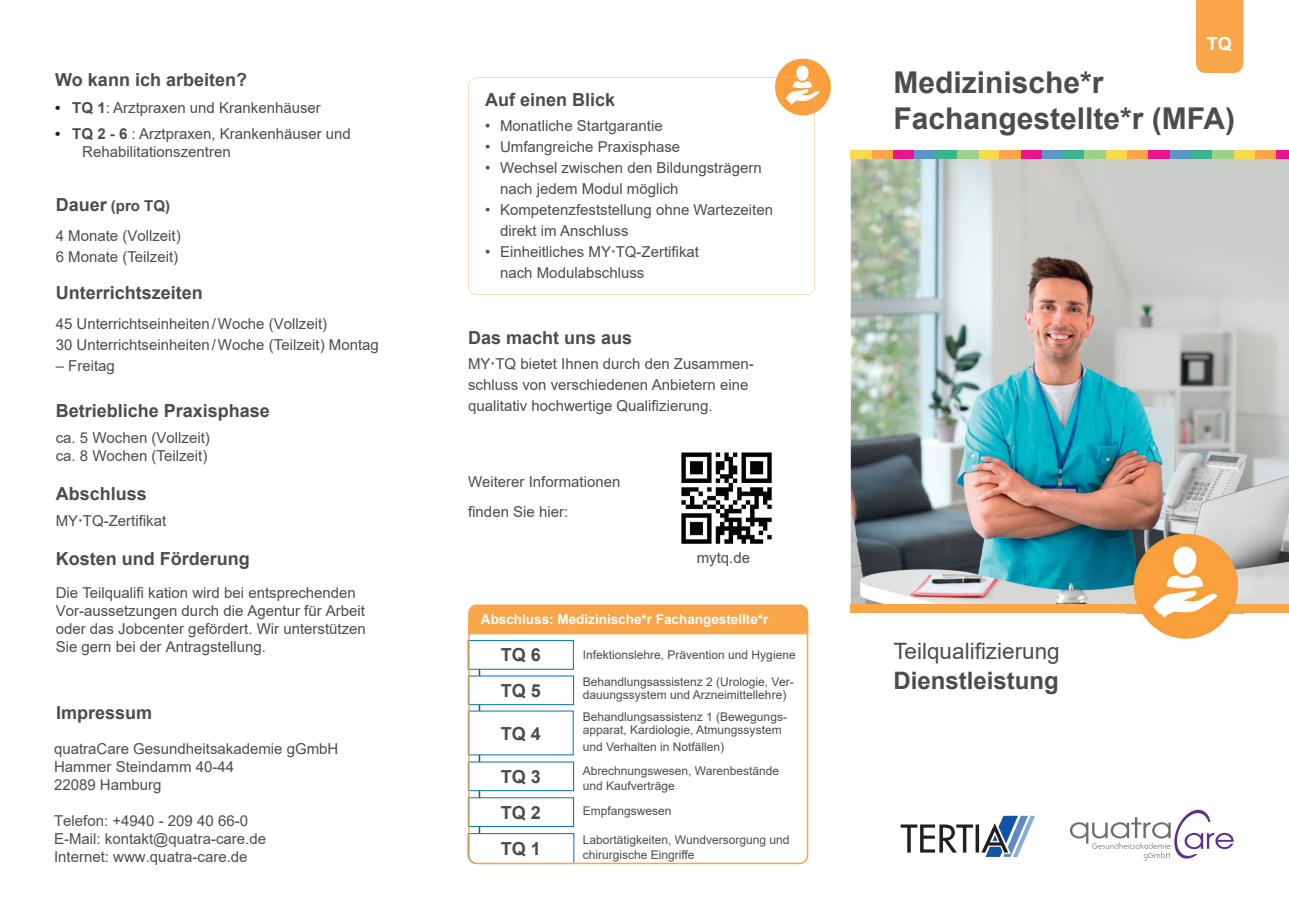
<style>
.page{position:relative;width:1289px;height:919px;background:#fff}
.page>*{position:absolute;margin:0;border:0;box-sizing:border-box;transform-origin:0 0}
.t1{font:700 30px/36px "Arial";color:#4b4c4d}
.t2{font:700 24px "Arial";color:#4b4c4d}
.t3{font:22.5px "Arial";color:#4b4c4d}
.t4{font:700 18px "Arial";color:#4b4c4d}
.t5{font:700 18px "Arial";color:#4d4d4f}
.t6{font:700 18px "Arial";color:#fff}
.t7{font:15px/21px "Arial";color:#4b4c4d}
.t8{font:15px/18px "Arial";color:#4d4d4f}
.t9{font:700 13.5px "Arial";color:#fff}
.t10{font:12px/13.5px "Arial";color:#4b4c4d}
.s1{font-weight:700;color:#231f20}
.s2{font-weight:700}
.s3{font-weight:700;font-size:18px}
</style>
<div class="page">
<img style="left:850px;top:159px;width:438px;height:445px">
<div style="left:1196px;top:0;width:47px;height:73px;background:#f9a64a"></div>
<div style="left:850px;top:604px;width:438px;height:9px;background:#f9a64a"></div>
<div style="left:850px;top:150px;width:22px;height:8px;background:#f6db50"></div>
<div style="left:978px;top:150px;width:21px;height:8px;background:#f6db50"></div>
<div style="left:1106px;top:150px;width:21px;height:8px;background:#f6db50"></div>
<div style="left:1233px;top:150px;width:21px;height:8px;background:#f6db50"></div>
<div style="left:872px;top:150px;width:21px;height:8px;background:#f9a64a"></div>
<div style="left:999px;top:150px;width:21px;height:8px;background:#f9a64a"></div>
<div style="left:1127px;top:150px;width:21px;height:8px;background:#f9a64a"></div>
<div style="left:1254px;top:150px;width:22px;height:8px;background:#f9a64a"></div>
<div style="left:893px;top:150px;width:21px;height:8px;background:#ea148b"></div>
<div style="left:1020px;top:150px;width:22px;height:8px;background:#ea148b"></div>
<div style="left:1148px;top:150px;width:21px;height:8px;background:#ea148b"></div>
<div style="left:1276px;top:150px;width:12px;height:8px;background:#ea148b"></div>
<div style="left:914px;top:150px;width:21px;height:8px;background:#5b96c6"></div>
<div style="left:1042px;top:150px;width:21px;height:8px;background:#5b96c6"></div>
<div style="left:1169px;top:150px;width:22px;height:8px;background:#5b96c6"></div>
<div style="left:935px;top:150px;width:22px;height:8px;background:#3db389"></div>
<div style="left:1063px;top:150px;width:21px;height:8px;background:#3db389"></div>
<div style="left:1191px;top:150px;width:21px;height:8px;background:#3db389"></div>
<div style="left:957px;top:150px;width:21px;height:8px;background:#9fd08a"></div>
<div style="left:1084px;top:150px;width:22px;height:8px;background:#9fd08a"></div>
<div style="left:1212px;top:150px;width:21px;height:8px;background:#9fd08a"></div>
<img style="left:1126px;top:527px;width:117px;height:112px">
<img style="left:681px;top:452px;width:91px;height:92px">
<svg style="left:468px;top:78px;width:347px;height:217px"></svg>
<img style="left:771px;top:58px;width:60px;height:55px">
<img style="left:771px;top:78px;width:44px;height:39px">
<hr style="left:478px;top:646px;width:2px;height:199px;background:#4b4c4d">
<svg style="left:468px;top:833px;width:106px;height:28px"></svg>
<div style="left:468px;top:676px;width:105px;height:28px;background:#fff"></div>
<div style="left:468px;top:640px;width:105px;height:29px;background:#fff"></div>
<div style="left:468px;top:640px;width:105px;height:29px;border:1px solid #0072bc"></div>
<div style="left:468px;top:762px;width:105px;height:28px;background:#fff"></div>
<div style="left:468px;top:797px;width:105px;height:29px;background:#fff"></div>
<div style="left:468px;top:711px;width:105px;height:43px;background:#fff"></div>
<div style="left:468px;top:618px;width:340px;height:246px;border:2px solid #f9a64a;border-radius:8px"></div>
<div style="left:468px;top:604px;width:340px;height:30px;background:#f9a64a"></div>
<svg style="left:1069px;top:809px;width:164px;height:51px"></svg>
<svg style="left:900px;top:815px;width:135px;height:41px"></svg>
<p class="t4" style="left:55px;top:67px;width:193px">Wo kann ich arbeiten?</p>
<p class="t7" style="left:55px;top:97px;width:267px"><span class="s1">•</span> <span class="s2">TQ 1</span>: Arztpraxen und Krankenhäuser</p>
<p class="t7" style="left:82px;top:125px;width:270px;line-height:18px;text-indent:-27px"><span class="s1">•</span> <span class="s2">TQ 2 - 6</span> : Arztpraxen, Krankenhäuser und<br>Rehabilitationszentren</p>
<p class="t7" style="left:56px;top:191px;width:127px;line-height:29.5px"><span class="s3">Dauer</span> <span class="s2">(pro TQ)<br></span>4 Monate (Vollzeit)</p>
<p class="t7" style="left:56px;top:246px;width:124px">6 Monate (Teilzeit)</p>
<p class="t4" style="left:56px;top:280px;width:149px">Unterrichtszeiten</p>
<p class="t7" style="left:56px;top:313px;width:325px">45 Unterrichtseinheiten/ Woche (Vollzeit)<br>30 Unterrichtseinheiten/Woche (Teilzeit) Montag</p>
<p class="t7" style="left:56px;top:355px;width:61px">– Freitag</p>
<p class="t4" style="left:56px;top:397px;width:216px">Betriebliche Praxisphase</p>
<p class="t7" style="left:56px;top:429px;width:156px;line-height:18px">ca. 5 Wochen (Vollzeit) ca. 8 Wochen (Teilzeit)</p>
<p class="t4" style="left:56px;top:480px;width:93px">Abschluss</p>
<p class="t7" style="left:56px;top:510px;width:112px">MY TQ-Zertifikat</p>
<p class="t4" style="left:56px;top:545px;width:196px">Kosten und Förderung</p>
<p class="t7" style="left:56px;top:583px;width:312px;line-height:18px">Die Teilqualifi kation wird bei entsprechenden Vor-aussetzungen durch die Agentur für Arbeit oder das Jobcenter gefördert. Wir unterstützen Sie gern bei der Antragstellung.</p>
<p class="t5" style="left:56px;top:700px;width:98px">Impressum</p>
<p class="t8" style="left:54px;top:739px;width:286px">quatraCare Gesundheitsakademie gGmbH<br>Hammer Steindamm 40-44<br>22089 Hamburg</p>
<p class="t8" style="left:54px;top:811px;width:213px">Telefon: +4940 - 209 40 66-0<br>E-Mail: kontakt@quatra-care.de<br>Internet: www.quatra-care.de</p>
<p class="t4" style="left:485px;top:87px;width:132px">Auf einen Blick</p>
<p class="t7" style="left:485px;top:115px;width:179px">• Monatliche Startgarantie</p>
<p class="t7" style="left:485px;top:136px;width:197px">• Umfangreiche Praxisphase</p>
<p class="t7" style="left:500px;top:157px;width:263px;text-indent:-15px">• Wechsel zwischen den Bildungsträgern nach jedem Modul möglich</p>
<p class="t7" style="left:500px;top:199px;width:274px;text-indent:-15px">• Kompetenzfeststellung ohne Wartezeiten direkt im Anschluss</p>
<p class="t7" style="left:500px;top:241px;width:200px;text-indent:-15px">• Einheitliches MY TQ-Zertifikat nach Modulabschluss</p>
<p class="t4" style="left:468px;top:325px;width:166px">Das macht uns aus</p>
<p class="t7" style="left:468px;top:353px;width:287px">MY TQ bietet Ihnen durch den Zusammen&shy;schluss von verschiedenen Anbietern eine qualitativ hochwertige Qualifizierung.</p>
<p class="t7" style="left:468px;top:467px;width:154px;line-height:29.5px">Weiterer Informationen finden Sie hier:</p>
<p class="t7" style="left:696px;top:547px;width:55px">mytq.de</p>
<p class="t9" style="left:481px;top:610px;width:289px">Abschluss: Medizinische*r Fachangestellte*r</p>
<p class="t10" style="left:583px;top:648px;width:214px">Infektionslehre, Prävention und Hygiene</p>
<p class="t10" style="left:583px;top:674px;width:212px">Behandlungsassistenz 2 (Urologie, Ver&shy;dauungssystem und Arzneimittellehre)</p>
<p class="t10" style="left:583px;top:709px;width:206px">Behandlungsassistenz 1 (Bewegungs&shy;apparat, Kardiologie, Atmungssystem</p>
<p class="t10" style="left:583px;top:734px;width:198px;line-height:23.9px">und Verhalten in Notfällen)<br>Abrechnungswesen, Warenbestände</p>
<p class="t10" style="left:583px;top:772px;width:94px;line-height:25.7px">und Kaufverträge<br>Empfangswesen</p>
<p class="t10" style="left:583px;top:832px;width:208px;line-height:15px">Labortätigkeiten, Wundversorgung und chirurgische Eingriffe</p>
<p class="t4" style="left:500px;top:642px;width:42px">TQ 6</p>
<p class="t4" style="left:501px;top:677px;width:42px">TQ 5</p>
<p class="t4" style="left:501px;top:720px;width:42px">TQ 4</p>
<p class="t4" style="left:501px;top:763px;width:42px">TQ 3</p>
<p class="t4" style="left:501px;top:799px;width:42px">TQ 2</p>
<p class="t4" style="left:501px;top:836px;width:42px">TQ 1</p>
<p class="t6" style="left:1206px;top:31px;width:27px">TQ</p>
<h1 class="t1" style="left:893px;top:65px;width:343px">Medizinische*r<br>Fachangestellte*r (MFA)</h1>
<h3 class="t3" style="left:893px;top:635px;width:168px">Teilqualifizierung</h3>
<h2 class="t2" style="left:893px;top:663px;width:167px">Dienstleistung</h2>
</div>
